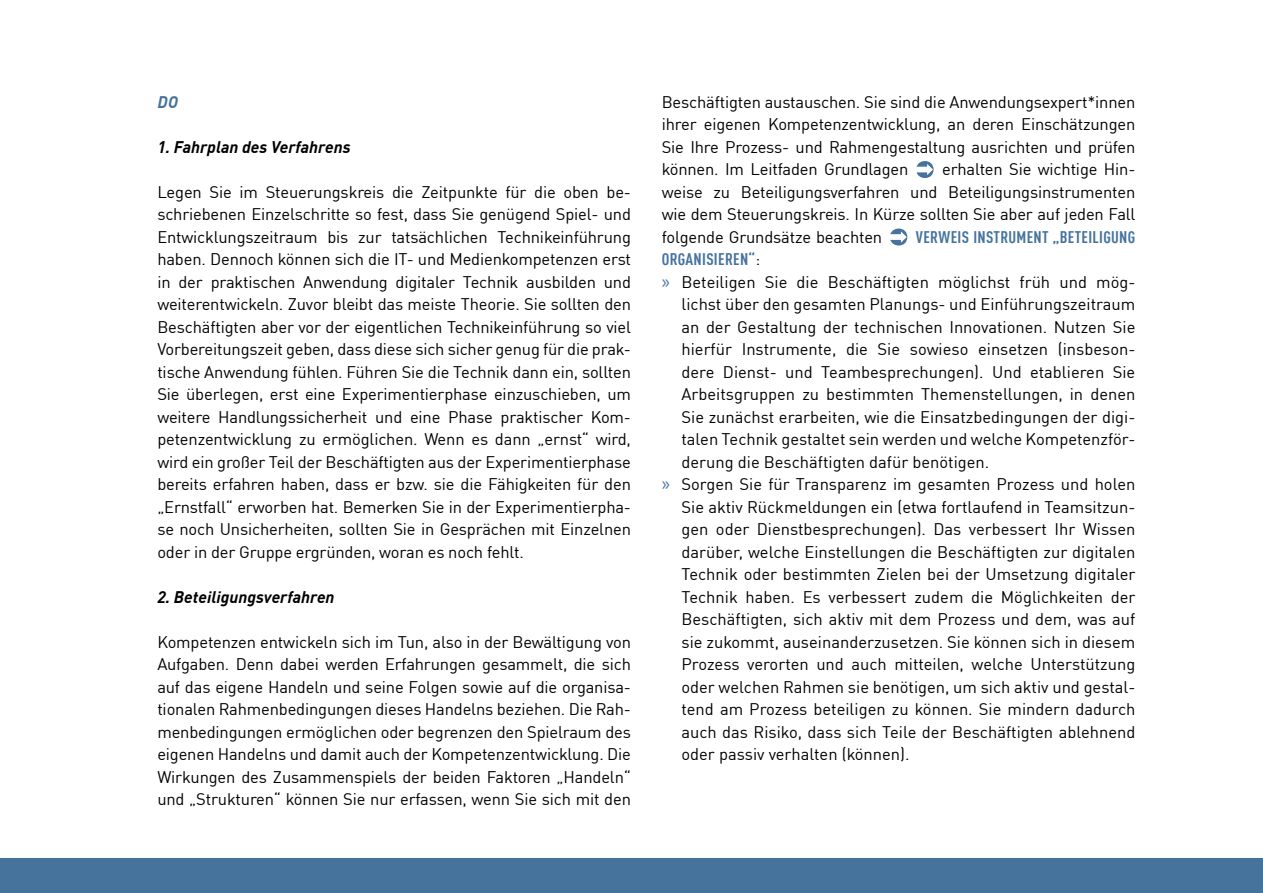
<style>
.page{position:relative;width:1263px;height:893px;background:#fff}
.page>*{position:absolute;margin:0;border:0;box-sizing:border-box;transform-origin:0 0}
.t1{font:16.5px/22.5px "DINOT";color:#000;text-align:justify}
.t2{font:italic 700 16.5px "DINOT";color:#000}
.t3{font:700 condensed 16.5px "DINOT";letter-spacing:.02em;color:#45739c}
.t4{font:italic 700 16.5px "DINOT";color:#45739c}
.s1{font-weight:400;font-stretch:normal;color:#000}
.s2{font-family:"Myriad Pro";font-size:19.5px;color:#45739c}
</style>
<div class="page">
<svg style="left:916px;top:161px;width:17px;height:17px"></svg>
<svg style="left:890px;top:229px;width:17px;height:17px"></svg>
<div style="left:0;top:859px;width:1263px;height:34px;background:#45739c"></div>
<p class="t4" style="left:157px;top:89px;width:22px">DO</p>
<p class="t2" style="left:157px;top:134px;width:195px">1. Fahrplan des Verfahrens</p>
<p class="t1" style="left:157px;top:179px;width:475px">Legen Sie im Steuerungskreis die Zeitpunkte für die oben be&shy;schriebenen Einzelschritte so fest, dass Sie genügend Spiel- und Entwicklungszeitraum bis zur tatsächlichen Technikeinführung haben. Dennoch können sich die IT- und Medienkompetenzen erst in der praktischen Anwendung digitaler Technik ausbilden und weiterentwickeln. Zuvor bleibt das meiste Theorie. Sie sollten den Beschäftigten aber vor der eigentlichen Technikeinführung so viel Vorbereitungszeit geben, dass diese sich sicher genug für die prak&shy;tische Anwendung fühlen. Führen Sie die Technik dann ein, sollten Sie überlegen, erst eine Experimentierphase einzuschieben, um weitere Handlungssicherheit und eine Phase praktischer Kom&shy;petenzentwicklung zu ermöglichen. Wenn es dann „ernst“ wird, wird ein großer Teil der Beschäftigten aus der Experimentierphase bereits erfahren haben, dass er bzw. sie die Fähigkeiten für den „Ernstfall“ erworben hat. Bemerken Sie in der Experimentierpha&shy;se noch Unsicherheiten, sollten Sie in Gesprächen mit Einzelnen oder in der Gruppe ergründen, woran es noch fehlt.</p>
<p class="t2" style="left:157px;top:584px;width:179px">2. Beteiligungsverfahren</p>
<p class="t1" style="left:157px;top:629px;width:475px;text-align:left">Kompetenzen entwickeln sich im Tun, also in der Bewältigung von Aufgaben. Denn dabei werden Erfahrungen gesammelt, die sich auf das eigene Handeln und seine Folgen sowie auf die organisa&shy;tionalen Rahmenbedingungen dieses Handelns beziehen. Die Rah&shy;menbedingungen ermöglichen oder begrenzen den Spielraum des eigenen Handelns und damit auch der Kompetenzentwicklung. Die Wirkungen des Zusammenspiels der beiden Faktoren „Handeln“ und „Strukturen“ können Sie nur erfassen, wenn Sie sich mit den</p>
<p class="t1" style="left:662px;top:89px;width:475px">Beschäftigten austauschen. Sie sind die Anwendungsexpert*innen ihrer eigenen Kompetenzentwicklung, an deren Einschätzungen Sie Ihre Prozess- und Rahmengestaltung ausrichten und prüfen können. Im Leitfaden Grundlagen</p>
<p class="t1" style="left:662px;top:156px;width:475px;text-indent:280px">erhalten Sie wichtige Hin&shy;weise zu Beteiligungsverfahren und Beteiligungsinstrumenten wie dem Steuerungskreis. In Kürze sollten Sie aber auf jeden Fall folgende Grundsätze beachten</p>
<p class="t3" style="left:916px;top:225px;width:221px">VERWEIS INSTRUMENT „BETEILIGUNG</p>
<p class="t3" style="left:662px;top:247px;width:100px">ORGANISIEREN“<span class="s1">:</span></p>
<p class="t1" style="left:662px;top:269px;width:475px"><span class="s2">»</span> Beteiligen Sie die Beschäftigten möglichst früh und mög-</p>
<p class="t1" style="left:681px;top:291px;width:455px">lichst über den gesamten Planungs- und Einführungszeitraum</p>
<p class="t1" style="left:681px;top:314px;width:455px">an der Gestaltung der technischen Innovationen. Nutzen Sie</p>
<p class="t1" style="left:681px;top:336px;width:455px">hierfür Instrumente, die Sie sowieso einsetzen (insbeson-</p>
<p class="t1" style="left:681px;top:359px;width:455px">dere Dienst- und Teambesprechungen). Und etablieren Sie</p>
<p class="t1" style="left:681px;top:381px;width:455px">Arbeitsgruppen zu bestimmten Themenstellungen, in denen</p>
<p class="t1" style="left:681px;top:404px;width:455px">Sie zunächst erarbeiten, wie die Einsatzbedingungen der digi-</p>
<p class="t1" style="left:681px;top:426px;width:455px">talen Technik gestaltet sein werden und welche Kompetenzför-</p>
<p class="t1" style="left:681px;top:449px;width:309px">derung die Beschäftigten dafür benötigen.</p>
<p class="t1" style="left:662px;top:471px;width:475px"><span class="s2">»</span> Sorgen Sie für Transparenz im gesamten Prozess und holen</p>
<p class="t1" style="left:681px;top:494px;width:455px">Sie aktiv Rückmeldungen ein (etwa fortlaufend in Teamsitzun-</p>
<p class="t1" style="left:681px;top:516px;width:455px">gen oder Dienstbesprechungen). Das verbessert Ihr Wissen</p>
<p class="t1" style="left:681px;top:539px;width:455px">darüber, welche Einstellungen die Beschäftigten zur digitalen</p>
<p class="t1" style="left:681px;top:561px;width:455px">Technik oder bestimmten Zielen bei der Umsetzung digitaler</p>
<p class="t1" style="left:681px;top:584px;width:455px">Technik haben. Es verbessert zudem die Möglichkeiten der</p>
<p class="t1" style="left:681px;top:606px;width:455px">Beschäftigten, sich aktiv mit dem Prozess und dem, was auf</p>
<p class="t1" style="left:681px;top:629px;width:455px">sie zukommt, auseinanderzusetzen. Sie können sich in diesem</p>
<p class="t1" style="left:681px;top:651px;width:455px">Prozess verorten und auch mitteilen, welche Unterstützung</p>
<p class="t1" style="left:681px;top:674px;width:455px">oder welchen Rahmen sie benötigen, um sich aktiv und gestal-</p>
<p class="t1" style="left:681px;top:696px;width:455px">tend am Prozess beteiligen zu können. Sie mindern dadurch</p>
<p class="t1" style="left:681px;top:719px;width:455px">auch das Risiko, dass sich Teile der Beschäftigten ablehnend</p>
<p class="t1" style="left:681px;top:741px;width:230px">oder passiv verhalten (können).</p>
</div>
